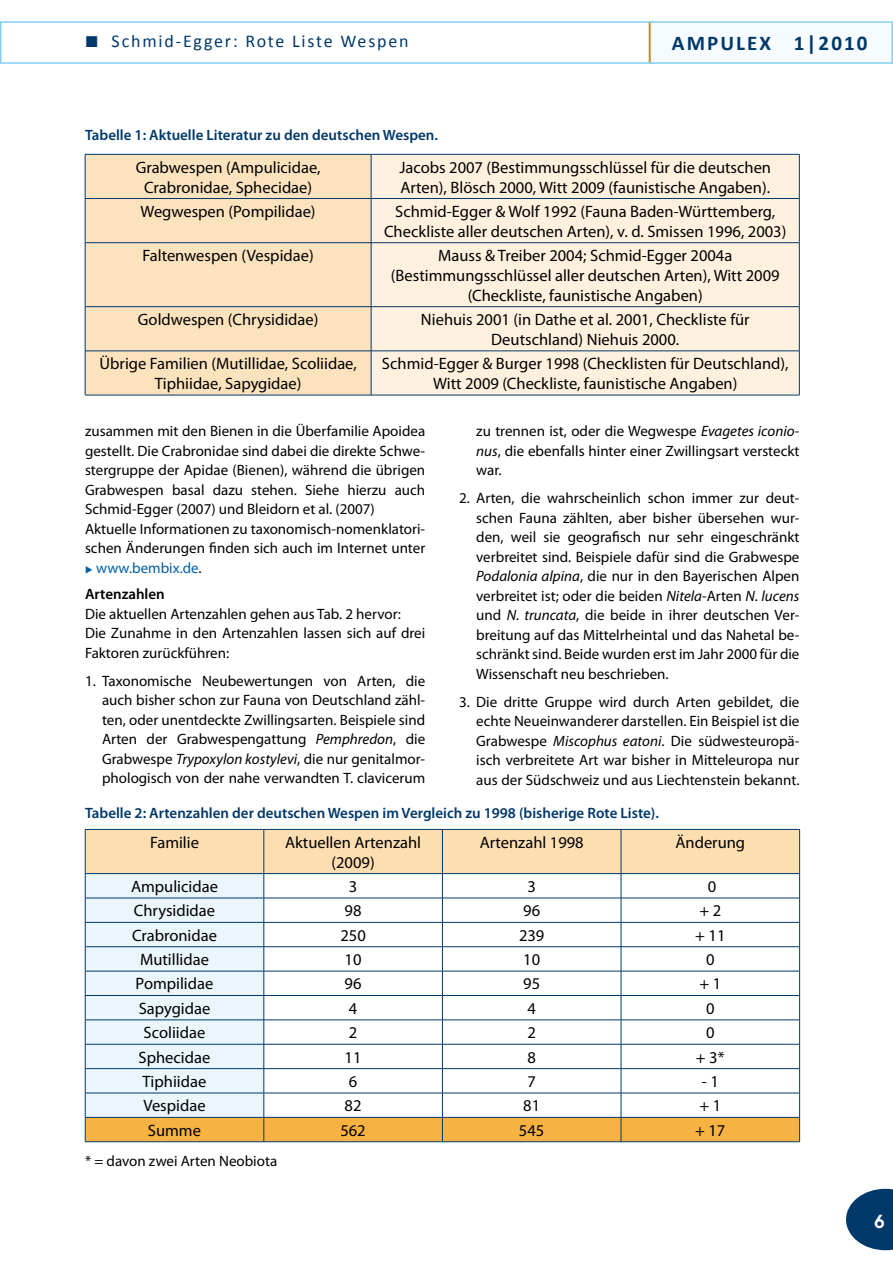
<style>
.page{position:relative;width:893px;height:1263px;background:#fff}
.page>*{position:absolute;margin:0;border:0;box-sizing:border-box;transform-origin:0 0}
.t1{font:700 21px "Calibri";letter-spacing:.1em;color:#00386a}
.t2{font:18px "Calibri";letter-spacing:.1em;color:#00386a}
.t3{font:600 18px "Avant Garde";color:#fff}
.t4{font:16.5px/19.8px "Myriad Pro";color:#000;text-align:center}
.t5{font:15px/19.5px "Myriad Pro";color:#000;text-align:justify}
.t6{font:600 15px "Myriad Pro";color:#00386a}
.t7{font:15px/26.5px "Myriad Pro";color:#005ea8}
.s1{color:#000}
.s2{font-weight:600;color:#000}
.s3{font-style:italic}
</style>
<div class="page">
<div style="left:0;top:21px;width:653px;height:43px;border:2px solid #84d0f0"></div>
<div style="left:649px;top:21px;width:244px;height:43px;background:#f5fbfe;border:2px solid #84d0f0"></div>
<svg style="left:846px;top:1189px;width:47px;height:61px"></svg>
<hr style="left:649px;top:23px;width:2px;height:39px;background:#e08603">
<svg style="left:85px;top:829px;width:715px;height:312px"></svg>
<hr style="left:85px;top:1141px;width:179px;height:1px;background:#00386a">
<hr style="left:264px;top:1141px;width:178px;height:1px;background:#00386a">
<hr style="left:442px;top:1141px;width:179px;height:1px;background:#00386a">
<hr style="left:621px;top:1141px;width:179px;height:1px;background:#00386a">
<div style="left:86px;top:155px;width:285px;height:240px;background:#fde3bd"></div>
<div style="left:372px;top:155px;width:427px;height:240px;background:#fff1de"></div>
<hr style="left:85px;top:154px;width:286px;height:1px;background:#00386a">
<hr style="left:85px;top:155px;width:1px;height:43px;background:#00386a">
<hr style="left:371px;top:154px;width:428px;height:1px;background:#00386a">
<hr style="left:371px;top:155px;width:1px;height:43px;background:#00386a">
<hr style="left:799px;top:155px;width:1px;height:43px;background:#00386a">
<hr style="left:85px;top:198px;width:286px;height:1px;background:#00386a">
<hr style="left:85px;top:199px;width:1px;height:43px;background:#00386a">
<hr style="left:371px;top:198px;width:428px;height:1px;background:#00386a">
<hr style="left:371px;top:199px;width:1px;height:43px;background:#00386a">
<hr style="left:799px;top:199px;width:1px;height:43px;background:#00386a">
<hr style="left:85px;top:242px;width:286px;height:1px;background:#00386a">
<hr style="left:85px;top:243px;width:1px;height:63px;background:#00386a">
<hr style="left:371px;top:242px;width:428px;height:1px;background:#00386a">
<hr style="left:371px;top:243px;width:1px;height:63px;background:#00386a">
<hr style="left:799px;top:243px;width:1px;height:63px;background:#00386a">
<hr style="left:85px;top:306px;width:286px;height:1px;background:#00386a">
<hr style="left:85px;top:307px;width:1px;height:44px;background:#00386a">
<hr style="left:371px;top:306px;width:428px;height:1px;background:#00386a">
<hr style="left:371px;top:307px;width:1px;height:44px;background:#00386a">
<hr style="left:799px;top:307px;width:1px;height:44px;background:#00386a">
<hr style="left:85px;top:351px;width:286px;height:1px;background:#00386a">
<hr style="left:85px;top:351px;width:1px;height:44px;background:#00386a">
<hr style="left:371px;top:351px;width:428px;height:1px;background:#00386a">
<hr style="left:371px;top:351px;width:1px;height:44px;background:#00386a">
<hr style="left:799px;top:351px;width:1px;height:44px;background:#00386a">
<hr style="left:85px;top:395px;width:286px;height:1px;background:#00386a">
<hr style="left:371px;top:395px;width:428px;height:1px;background:#00386a">
<p class="t2" style="left:112px;top:30px;width:298px">Schmid-Egger: Rote Liste Wespen</p>
<p class="t6" style="left:85px;top:125px;width:354px">Tabelle 1: Aktuelle Literatur zu den deutschen Wespen.</p>
<h1 class="t1" style="left:672px;top:30px;width:197px">AMPULEX 1|2010</h1>
<p class="t4" style="left:136px;top:157px;width:186px">Grabwespen (Ampulicidae,<br>Crabronidae, Sphecidae)</p>
<p class="t4" style="left:399px;top:157px;width:373px;text-align:left">Jacobs 2007 (Bestimmungsschlüssel für die deutschen<br>Arten), Blösch 2000, Witt 2009 (faunistische Angaben).</p>
<p class="t4" style="left:141px;top:201px;width:177px">Wegwespen (Pompilidae)</p>
<p class="t4" style="left:384px;top:201px;width:404px">Schmid-Egger &amp; Wolf 1992 (Fauna Baden-Württemberg,<br>Checkliste aller deutschen Arten), v. d. Smissen 1996, 2003)</p>
<p class="t4" style="left:143px;top:245px;width:173px">Faltenwespen (Vespidae)</p>
<p class="t4" style="left:391px;top:245px;width:390px">Mauss &amp; Treiber 2004; Schmid-Egger 2004a (Bestimmungsschlüssel aller deutschen Arten), Witt 2009 (Checkliste, faunistische Angaben)</p>
<p class="t4" style="left:138px;top:309px;width:182px">Goldwespen (Chrysididae)</p>
<p class="t4" style="left:421px;top:309px;width:330px">Niehuis 2001 (in Dathe et al. 2001, Checkliste für<br>Deutschland) Niehuis 2000.</p>
<p class="t4" style="left:100px;top:353px;width:259px">Übrige Familien (Mutillidae, Scoliidae,<br>Tiphiidae, Sapygidae)</p>
<p class="t4" style="left:382px;top:353px;width:408px">Schmid-Egger &amp; Burger 1998 (Checklisten für Deutschland),<br>Witt 2009 (Checkliste, faunistische Angaben)</p>
<p class="t5" style="left:85px;top:421px;width:342px;text-align:left">zusammen mit den Bienen in die Überfamilie Apoidea gestellt. Die Crabronidae sind dabei die direkte Schwe&shy;stergruppe der Apidae (Bienen), während die übrigen Grabwespen basal dazu stehen. Siehe hierzu auch Schmid-Egger (2007) und Bleidorn et al. (2007)<br>Aktuelle Informationen zu taxonomisch-nomenklatori&shy;schen Änderungen finden sich auch im Internet unter</p>
<p class="t7" style="left:85px;top:554px;width:117px">◆ www.bembix.de<span class="s1">.<br></span><span class="s2">Artenzahlen</span></p>
<p class="t5" style="left:85px;top:604px;width:342px;text-align:left">Die aktuellen Artenzahlen gehen aus Tab. 2 hervor:<br>Die Zunahme in den Artenzahlen lassen sich auf drei<br>Faktoren zurückführen:</p>
<p class="t5" style="left:102px;top:671px;width:325px;text-indent:-17px">1. Taxonomische Neubewertungen von Arten, die auch bisher schon zur Fauna von Deutschland zähl&shy;ten, oder unentdeckte Zwillingsarten. Beispiele sind Arten der Grabwespengattung <span class="s3">Pemphredon</span>, die Grabwespe <span class="s3">Trypoxylon kostylevi</span>, die nur genitalmor&shy;phologisch von der nahe verwandten T. clavicerum</p>
<p class="t5" style="left:476px;top:421px;width:325px">zu trennen ist, oder die Wegwespe <span class="s3">Evagetes iconio&shy;nus</span>, die ebenfalls hinter einer Zwillingsart versteckt war.</p>
<p class="t5" style="left:476px;top:488px;width:325px;text-indent:-17px">2. Arten, die wahrscheinlich schon immer zur deut&shy;schen Fauna zählten, aber bisher übersehen wur&shy;den, weil sie geografisch nur sehr eingeschränkt verbreitet sind. Beispiele dafür sind die Grabwespe <span class="s3">Podalonia alpina</span>, die nur in den Bayerischen Alpen verbreitet ist; oder die beiden <span class="s3">Nitela</span>-Arten <span class="s3">N. lucens </span>und <span class="s3">N. truncata</span>, die beide in ihrer deutschen Ver&shy;breitung auf das Mittelrheintal und das Nahetal be&shy;schränkt sind. Beide wurden erst im Jahr 2000 für die Wissenschaft neu beschrieben.</p>
<p class="t5" style="left:476px;top:692px;width:325px;text-indent:-17px">3. Die dritte Gruppe wird durch Arten gebildet, die echte Neueinwanderer darstellen. Ein Beispiel ist die Grabwespe <span class="s3">Miscophus eatoni</span>. Die südwesteuropä&shy;isch verbreitete Art war bisher in Mitteleuropa nur aus der Südschweiz und aus Liechtenstein bekannt.</p>
<p class="t6" style="left:85px;top:803px;width:575px">Tabelle 2: Artenzahlen der deutschen Wespen im Vergleich zu 1998 (bisherige Rote Liste).</p>
<p class="t4" style="left:150px;top:832px;width:50px">Familie</p>
<p class="t4" style="left:285px;top:832px;width:138px">Aktuellen Artenzahl (2009)</p>
<p class="t4" style="left:480px;top:832px;width:106px">Artenzahl 1998</p>
<p class="t4" style="left:675px;top:832px;width:71px">Änderung</p>
<p class="t4" style="left:131px;top:876px;width:88px">Ampulicidae</p>
<p class="t4" style="left:349px;top:876px;width:10px">3</p>
<p class="t4" style="left:527px;top:876px;width:10px">3</p>
<p class="t4" style="left:708px;top:876px;width:10px">0</p>
<p class="t4" style="left:134px;top:901px;width:83px">Chrysididae</p>
<p class="t4" style="left:345px;top:901px;width:18px">98</p>
<p class="t4" style="left:523px;top:901px;width:18px">96</p>
<p class="t4" style="left:699px;top:901px;width:23px">+ 2</p>
<p class="t4" style="left:132px;top:925px;width:87px">Crabronidae</p>
<p class="t4" style="left:340px;top:925px;width:27px">250</p>
<p class="t4" style="left:519px;top:925px;width:27px">239</p>
<p class="t4" style="left:695px;top:925px;width:32px">+ 11</p>
<p class="t4" style="left:140px;top:949px;width:70px">Mutillidae</p>
<p class="t4" style="left:345px;top:949px;width:18px">10</p>
<p class="t4" style="left:523px;top:949px;width:18px">10</p>
<p class="t4" style="left:706px;top:949px;width:10px">0</p>
<p class="t4" style="left:136px;top:974px;width:79px">Pompilidae</p>
<p class="t4" style="left:345px;top:974px;width:18px">96</p>
<p class="t4" style="left:523px;top:974px;width:18px">95</p>
<p class="t4" style="left:699px;top:974px;width:23px">+ 1</p>
<p class="t4" style="left:139px;top:998px;width:73px">Sapygidae</p>
<p class="t4" style="left:349px;top:998px;width:10px">4</p>
<p class="t4" style="left:527px;top:998px;width:10px">4</p>
<p class="t4" style="left:706px;top:998px;width:10px">0</p>
<p class="t4" style="left:144px;top:1022px;width:63px">Scoliidae</p>
<p class="t4" style="left:349px;top:1022px;width:10px">2</p>
<p class="t4" style="left:527px;top:1022px;width:10px">2</p>
<p class="t4" style="left:706px;top:1022px;width:10px">0</p>
<p class="t4" style="left:139px;top:1047px;width:73px">Sphecidae</p>
<p class="t4" style="left:345px;top:1047px;width:18px">11</p>
<p class="t4" style="left:527px;top:1047px;width:10px">8</p>
<p class="t4" style="left:696px;top:1047px;width:30px">+ 3*</p>
<p class="t4" style="left:143px;top:1071px;width:65px">Tiphiidae</p>
<p class="t4" style="left:349px;top:1071px;width:10px">6</p>
<p class="t4" style="left:527px;top:1071px;width:10px">7</p>
<p class="t4" style="left:702px;top:1071px;width:19px">- 1</p>
<p class="t4" style="left:143px;top:1096px;width:64px">Vespidae</p>
<p class="t4" style="left:345px;top:1096px;width:18px">82</p>
<p class="t4" style="left:523px;top:1096px;width:18px">81</p>
<p class="t4" style="left:699px;top:1096px;width:23px">+ 1</p>
<p class="t4" style="left:148px;top:1120px;width:55px">Summe</p>
<p class="t4" style="left:340px;top:1120px;width:27px">562</p>
<p class="t4" style="left:519px;top:1120px;width:27px">545</p>
<p class="t4" style="left:695px;top:1120px;width:32px">+ 17</p>
<p class="t5" style="left:85px;top:1151px;width:194px">* = davon zwei Arten Neobiota</p>
<p class="t3" style="left:874px;top:1209px;width:12px">6</p>
</div>
